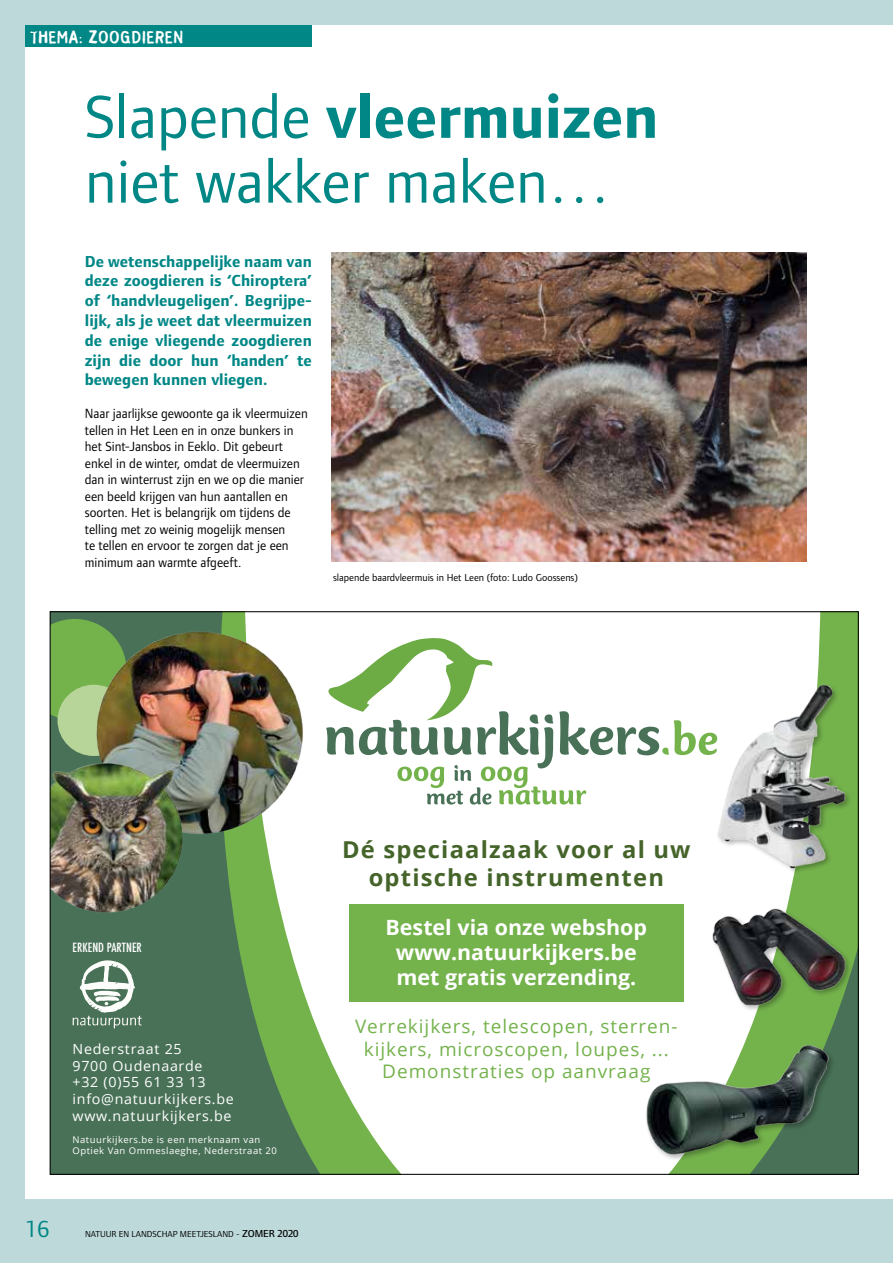
<style>
.page{position:relative;width:893px;height:1263px;background:#bdd9da}
.page>*{position:absolute;margin:0;border:0;box-sizing:border-box;transform-origin:0 0}
.t1{font:63px/64.8px "Foundry Form Sans";color:#008786}
.t2{font:24px "Foundry Form Sans";color:#008786}
.t3{font:700 23.25px/27.9px "Open Sans";letter-spacing:.05em;color:#45642a;text-align:center}
.t4{font:700 21px/25.2px "Open Sans";color:#fff;text-align:center}
.t5{font:18.6px/22.4px "Open Sans";letter-spacing:.05em;color:#74b24c;text-align:center}
.t6{font:700 16.5px/19.8px "Foundry Form Sans";color:#008786;text-align:justify}
.t7{font:16.5px "Stamp Gothic";letter-spacing:-.03em;color:#fff}
.t8{font:13.95px/16.8px "Open Sans";letter-spacing:.05em;color:#fff}
.t9{font:13.8px/16.5px "Foundry Form Sans";color:#000}
.t10{font:500 condensed 12.3px "Futura";color:#fff}
.t11{font:10.5px "Foundry Form Sans";color:#000}
.t12{font:9.3px/11.2px "Open Sans";letter-spacing:.05em;color:#fff}
.t13{font:9px "Foundry Form Sans";color:#000}
.s1{font-weight:700}
.s2{font-weight:500;font-size:10.5px}
</style>
<div class="page">
<div style="left:26px;top:26px;width:867px;height:1173px;background:#fff"></div>
<div style="left:26px;top:26px;width:286px;height:21px;background:#008786"></div>
<svg style="left:681px;top:613px;width:176px;height:560px"></svg>
<svg style="left:52px;top:866px;width:345px;height:307px;fill:#497157"></svg>
<img style="left:646px;top:1028px;width:211px;height:141px">
<svg style="left:326px;top:638px;width:391px;height:166px"></svg>
<img style="left:694px;top:683px;width:163px;height:194px">
<div style="left:711px;top:907px;width:141px;height:105px;background:#000;opacity:.3"></div>
<img style="left:683px;top:877px;width:174px;height:130px">
<img style="left:52px;top:613px;width:251px;height:253px">
<img style="left:52px;top:724px;width:145px;height:193px">
<div style="left:349px;top:904px;width:335px;height:98px;background:#74b24c"></div>
<svg style="left:73px;top:960px;width:69px;height:68px"></svg>
<img style="left:332px;top:252px;width:474px;height:309px">
<p class="t7" style="left:30px;top:26px;width:155px">THEMA: ZOOGDIEREN</p>
<h1 class="t1" style="left:85px;top:84px;width:575px">Slapende <span class="s1">vleermuizen </span>niet wakker maken…</h1>
<p class="t6" style="left:85px;top:251px;width:228px">De wetenschappelijke naam van deze zoogdieren is ‘Chiroptera’ of ‘handvleugeligen’. Begrijpe&shy;lijk, als je weet dat vleermuizen de enige vliegende zoogdieren zijn die door hun ‘handen’ te bewegen kunnen vliegen.</p>
<p class="t9" style="left:85px;top:405px;width:224px">Naar jaarlijkse gewoonte ga ik vleermuizen tellen in Het Leen en in onze bunkers in het Sint-Jansbos in Eeklo. Dit gebeurt enkel in de winter, omdat de vleermuizen dan in winterrust zijn en we op die manier een beeld krijgen van hun aantallen en soorten. Het is belangrijk om tijdens de telling met zo weinig mogelijk mensen<br>te tellen en ervoor te zorgen dat je een minimum aan warmte afgeeft.</p>
<p class="t11" style="left:333px;top:572px;width:246px">slapende baardvleermuis in Het Leen (foto: Ludo Goossens)</p>
<p class="t10" style="left:73px;top:940px;width:71px">ERKEND PARTNER</p>
<p class="t8" style="left:73px;top:1040px;width:163px">Nederstraat 25<br>9700 Oudenaarde<br>+32 (0)55 61 33 13 info@natuurkijkers.be www.natuurkijkers.be</p>
<p class="t12" style="left:73px;top:1134px;width:206px">Natuurkijkers.be is een merknaam van<br>Optiek Van Ommeslaeghe, Nederstraat 20</p>
<h2 class="t2" style="left:26px;top:1216px;width:25px">16</h2>
<p class="t13" style="left:85px;top:1229px;width:215px">NATUUR EN LANDSCHAP MEETJESLAND - <span class="s2">ZOMER 2020</span></p>
<h3 class="t3" style="left:342px;top:835px;width:350px">Dé speciaalzaak voor al uw optische instrumenten</h3>
<h3 class="t4" style="left:386px;top:914px;width:263px">Bestel via onze webshop www.natuurkijkers.be met gratis verzending.</h3>
<h3 class="t5" style="left:355px;top:1015px;width:324px">Verrekijkers, telescopen, sterren&shy;kijkers, microscopen, loupes, ...<br>Demonstraties op aanvraag</h3>
</div>
